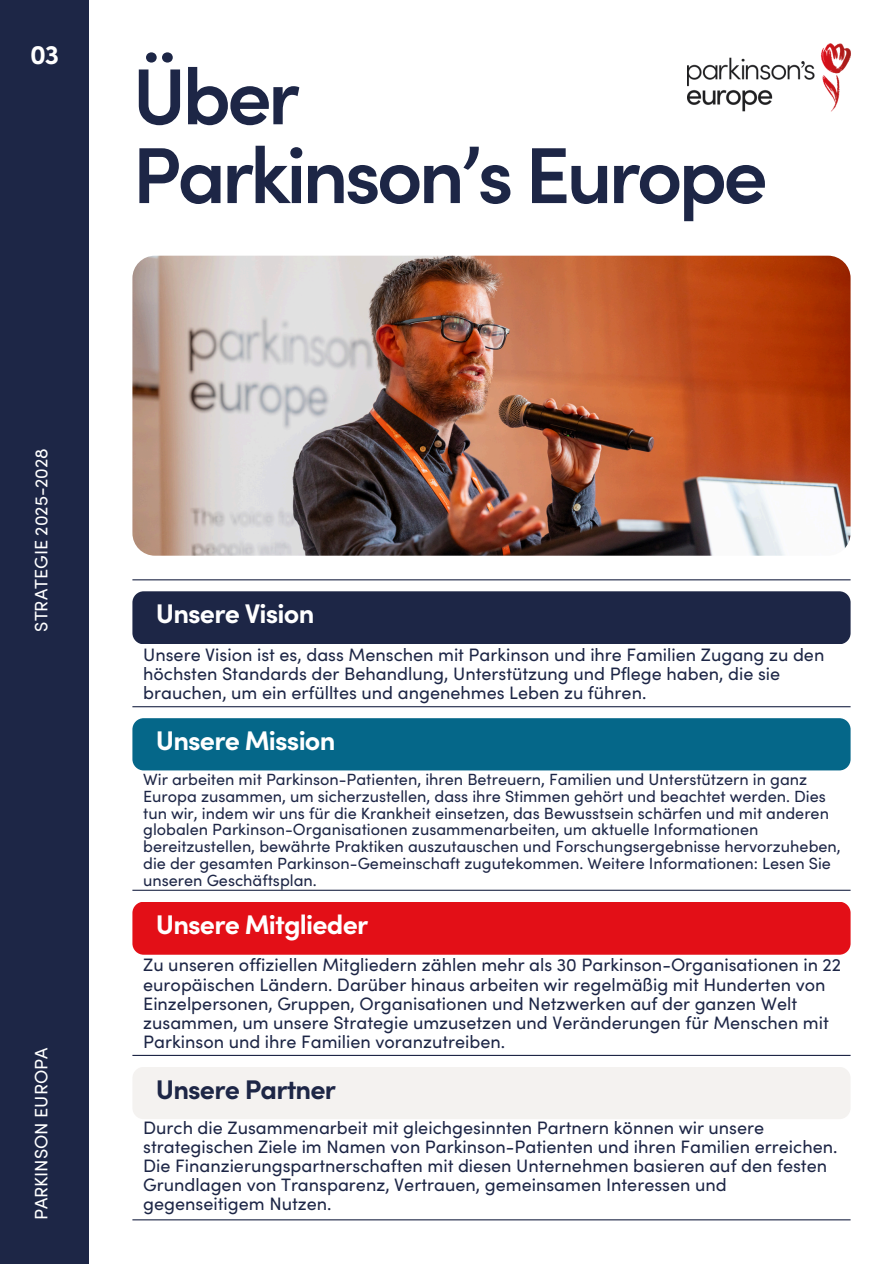
<style>
.page{position:relative;width:894px;height:1264px;background:#fff}
.page>*{position:absolute;margin:0;border:0;box-sizing:border-box;transform-origin:0 0}
.t1{font:600 79.5px/78.8px "Sofia Pro";letter-spacing:-.05em;color:#1d2646}
.t2{font:700 27px "Sofia Pro";letter-spacing:-.03em;color:#fff}
.t3{font:700 27px "Sofia Pro";letter-spacing:-.03em;color:#1d2646}
.t4{font:18px/19.2px "Sofia Pro";color:#1d2646}
.t5{font:18px "Sofia Pro";color:#fff}
.t6{font:16.2px/16.8px "Sofia Pro";color:#1d2646}
</style>
<div class="page">
<div style="left:0;top:0;width:89px;height:1263px;background:#1d2646"></div>
<img style="left:132px;top:256px;width:718px;height:299px;border-radius:22px">
<hr style="left:132px;top:579px;width:718px;height:1px;background:#1d2646">
<hr style="left:132px;top:706px;width:718px;height:1px;background:#1d2646">
<hr style="left:132px;top:1219px;width:718px;height:1px;background:#1d2646">
<div style="left:132px;top:591px;width:718px;height:53px;background:#1d2646;border-radius:11px"></div>
<div style="left:132px;top:718px;width:718px;height:52px;background:#056789;border-radius:11px"></div>
<img style="left:687px;top:43px;width:163px;height:69px">
<hr style="left:132px;top:889px;width:718px;height:1px;background:#1d2646">
<hr style="left:132px;top:1054px;width:718px;height:1px;background:#1d2646">
<div style="left:132px;top:901px;width:718px;height:53px;background:#e30f17;border-radius:11px"></div>
<div style="left:132px;top:1066px;width:718px;height:53px;background:#f4f2f0;border-radius:11px"></div>
<p class="t2" style="left:30px;top:44px;width:30px">03</p>
<p class="t1" style="left:132px;top:67px;width:637px">Über<br>Parkinson’s Europe</p>
<p class="t5" style="left:34px;top:631px;width:185px;rotate:-90deg">STRATEGIE 2025-2028</p>
<h1 class="t5" style="left:34px;top:1220px;width:174px;rotate:-90deg">PARKINSON EUROPA</h1>
<h3 class="t2" style="left:156px;top:604px;width:160px">Unsere Vision</h3>
<p class="t4" style="left:143px;top:647px;width:682px">Unsere Vision ist es, dass Menschen mit Parkinson und ihre Familien Zugang zu den höchsten Standards der Behandlung, Unterstützung und Pflege haben, die sie brauchen, um ein erfülltes und angenehmes Leben zu führen.</p>
<h3 class="t2" style="left:156px;top:730px;width:181px">Unsere Mission</h3>
<h2 class="t6" style="left:143px;top:772px;width:699px">Wir arbeiten mit Parkinson-Patienten, ihren Betreuern, Familien und Unterstützern in ganz Europa zusammen, um sicherzustellen, dass ihre Stimmen gehört und beachtet werden. Dies tun wir, indem wir uns für die Krankheit einsetzen, das Bewusstsein schärfen und mit anderen globalen Parkinson-Organisationen zusammenarbeiten, um aktuelle Informationen bereitzustellen, bewährte Praktiken auszutauschen und Forschungsergebnisse hervorzuheben, die der gesamten Parkinson-Gemeinschaft zugutekommen. Weitere Informationen: Lesen Sie unseren Geschäftsplan.</h2>
<h4 class="t2" style="left:156px;top:914px;width:214px">Unsere Mitglieder</h4>
<h2 class="t4" style="left:143px;top:957px;width:699px">Zu unseren offiziellen Mitgliedern zählen mehr als 30 Parkinson-Organisationen in 22 europäischen Ländern. Darüber hinaus arbeiten wir regelmäßig mit Hunderten von Einzelpersonen, Gruppen, Organisationen und Netzwerken auf der ganzen Welt zusammen, um unsere Strategie umzusetzen und Veränderungen für Menschen mit Parkinson und ihre Familien voranzutreiben.</h2>
<p class="t3" style="left:156px;top:1079px;width:182px">Unsere Partner</p>
<p class="t4" style="left:143px;top:1120px;width:695px">Durch die Zusammenarbeit mit gleichgesinnten Partnern können wir unsere strategischen Ziele im Namen von Parkinson-Patienten und ihren Familien erreichen.<br>Die Finanzierungspartnerschaften mit diesen Unternehmen basieren auf den festen Grundlagen von Transparenz, Vertrauen, gemeinsamen Interessen und gegenseitigem Nutzen.</p>
</div>
